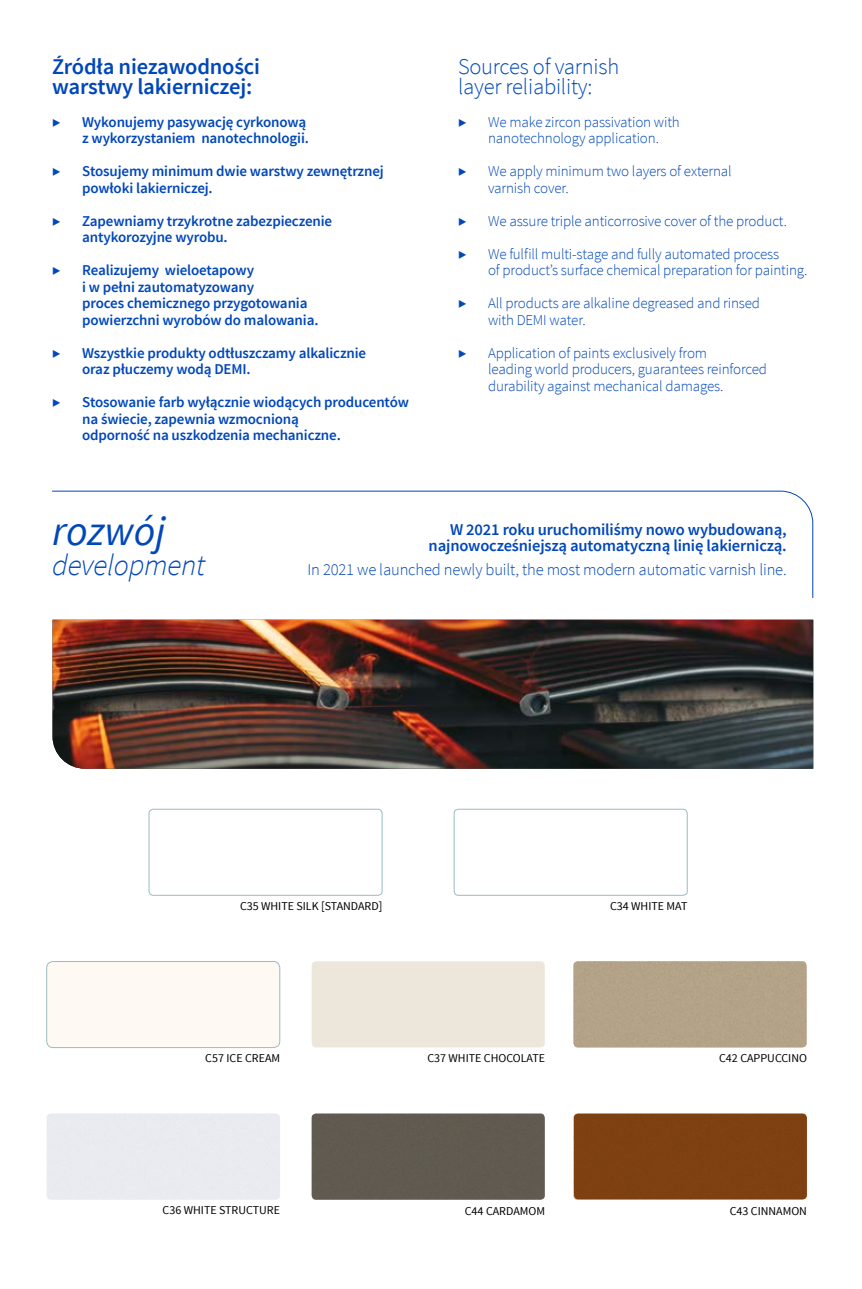
<style>
.page{position:relative;width:862px;height:1289px;background:#fff}
.page>*{position:absolute;margin:0;border:0;box-sizing:border-box;transform-origin:0 0}
.t1{font:italic 42px "Source Sans Pro";letter-spacing:-.005em;color:#0047ba}
.t2{font:italic 300 30px "Source Sans Pro";letter-spacing:-.01em;color:#0047ba}
.t3{font:600 22.5px/19.5px "Source Sans Pro";letter-spacing:-.01em;color:#0047ba}
.t4{font:300 22.5px/19.5px "Source Sans Pro";letter-spacing:-.01em;color:#0047ba}
.t5{font:600 16.5px/16.5px "Source Sans Pro";letter-spacing:-.01em;color:#0047ba;text-align:right}
.t6{font:300 16.5px "Source Sans Pro";letter-spacing:-.01em;color:#0047ba}
.t7{font:600 15px/16.5px "Source Sans Pro";letter-spacing:-.01em;color:#0047ba}
.t8{font:300 15px/16.5px "Source Sans Pro";letter-spacing:-.01em;color:#0047ba}
.t9{font:12px "Source Sans Pro";color:#000}
</style>
<div class="page">
<svg style="left:52px;top:490px;width:761px;height:108px"></svg>
<img style="left:53px;top:619px;width:759px;height:149px">
<div style="left:47px;top:961px;width:232px;height:86px;background:#fff9f4;border-radius:6px"></div>
<div style="left:46px;top:961px;width:234px;height:86px;border:1px solid #9abbc2;border-radius:6px"></div>
<div style="left:311px;top:961px;width:233px;height:86px;background:#ede7db;border-radius:4px"></div>
<div style="left:311px;top:1113px;width:233px;height:86px;background:#605a50"></div>
<div style="left:149px;top:809px;width:233px;height:86px;border:1px solid #9abbc2;border-radius:4px"></div>
<div style="left:453px;top:809px;width:234px;height:86px;border:1px solid #9abbc2;border-radius:4px"></div>
<div style="left:573px;top:1113px;width:232px;height:86px;background:#7d4011"></div>
<h3 class="t3" style="left:52px;top:58px;width:209px">Źródła niezawodności warstwy lakierniczej:</h3>
<p class="t8" style="left:52px;top:114px;width:10px">▶</p>
<p class="t7" style="left:82px;top:114px;width:228px">Wykonujemy pasywację cyrkonową z wykorzystaniem nanotechnologii.</p>
<p class="t8" style="left:52px;top:163px;width:10px">▶</p>
<p class="t7" style="left:82px;top:163px;width:303px">Stosujemy minimum dwie warstwy zewnętrznej powłoki lakierniczej.</p>
<p class="t8" style="left:52px;top:213px;width:10px">▶</p>
<p class="t7" style="left:82px;top:213px;width:251px">Zapewniamy trzykrotne zabezpieczenie antykorozyjne wyrobu.</p>
<p class="t8" style="left:52px;top:262px;width:10px">▶</p>
<p class="t7" style="left:82px;top:262px;width:238px">Realizujemy wieloetapowy<br>i w pełni zautomatyzowany<br>proces chemicznego przygotowania powierzchni wyrobów do malowania.</p>
<p class="t8" style="left:52px;top:345px;width:10px">▶</p>
<p class="t7" style="left:82px;top:345px;width:285px">Wszystkie produkty odtłuszczamy alkalicznie oraz płuczemy wodą DEMI.</p>
<p class="t8" style="left:52px;top:394px;width:10px">▶</p>
<p class="t7" style="left:82px;top:394px;width:328px">Stosowanie farb wyłącznie wiodących producentów na świecie, zapewnia wzmocnioną<br>odporność na uszkodzenia mechaniczne.</p>
<h3 class="t4" style="left:458px;top:57px;width:162px">Sources of varnish layer reliability:</h3>
<p class="t8" style="left:458px;top:114px;width:10px">▶</p>
<p class="t8" style="left:488px;top:114px;width:193px">We make zircon passivation with nanotechnology application.</p>
<p class="t8" style="left:458px;top:163px;width:10px">▶</p>
<p class="t8" style="left:488px;top:163px;width:245px">We apply minimum two layers of external varnish cover.</p>
<p class="t8" style="left:458px;top:213px;width:10px">▶</p>
<p class="t8" style="left:488px;top:213px;width:300px">We assure triple anticorrosive cover of the product.</p>
<p class="t8" style="left:458px;top:246px;width:10px">▶</p>
<p class="t8" style="left:488px;top:246px;width:320px">We fulfill multi-stage and fully automated process<br>of product’s surface chemical preparation for painting.</p>
<p class="t8" style="left:458px;top:295px;width:10px">▶</p>
<p class="t8" style="left:488px;top:295px;width:273px">All products are alkaline degreased and rinsed with DEMI water.</p>
<p class="t8" style="left:458px;top:345px;width:10px">▶</p>
<p class="t8" style="left:488px;top:345px;width:280px">Application of paints exclusively from<br>leading world producers, guarantees reinforced durability against mechanical damages.</p>
<h1 class="t1" style="left:52px;top:505px;width:115px">rozwój</h1>
<h2 class="t2" style="left:52px;top:547px;width:154px">development</h2>
<p class="t5" style="left:428px;top:521px;width:359px">W 2021 roku uruchomiliśmy nowo wybudowaną, najnowocześniejszą automatyczną linię lakierniczą.</p>
<p class="t6" style="left:307px;top:559px;width:480px">In 2021 we launched newly built, the most modern automatic varnish line.</p>
<p class="t9" style="left:240px;top:898px;width:144px">C35 WHITE SILK [STANDARD]</p>
<p class="t9" style="left:609px;top:898px;width:79px">C34 WHITE MAT</p>
<p class="t9" style="left:205px;top:1050px;width:76px">C57 ICE CREAM</p>
<p class="t9" style="left:427px;top:1050px;width:119px">C37 WHITE CHOCOLATE</p>
<p class="t9" style="left:718px;top:1050px;width:89px">C42 CAPPUCCINO</p>
<p class="t9" style="left:162px;top:1202px;width:119px">C36 WHITE STRUCTURE</p>
<p class="t9" style="left:464px;top:1202px;width:82px">C44 CARDAMOM</p>
<p class="t9" style="left:729px;top:1202px;width:79px">C43 CINNAMON</p>
</div>
